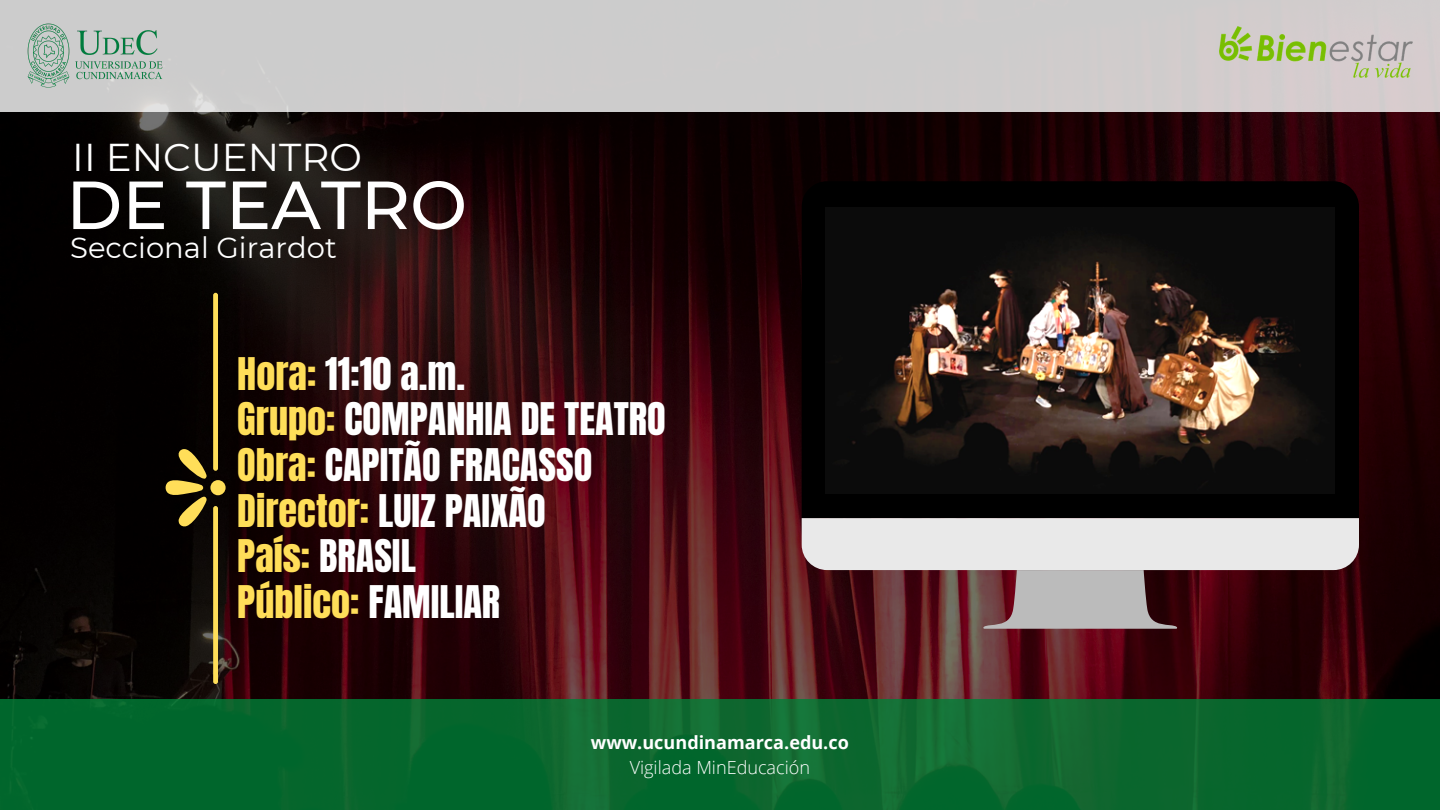
<style>
.page{position:relative;width:1440px;height:810px;background:#fff}
.page>*{position:absolute;margin:0;border:0;box-sizing:border-box;transform-origin:0 0}
.t1{font:500 67.9px "Montserrat";color:#fff}
.t2{font:38.7px "Montserrat";color:#fff}
.t3{font:38.3px/45.7px "Anton";color:#fff}
.t4{font:29.1px "Montserrat";color:#fff}
.t5{font:700 18.1px "Open Sans";color:#fff}
.t6{font:300 18.1px "Open Sans";color:#fff}
.s1{color:#ffde59}
</style>
<div class="page">
<img style="left:0;top:111px;width:1440px;height:588px">
<div style="left:0;top:0;width:1440px;height:111px;background:#cdcccc"></div>
<svg style="left:0;top:699px;width:1440px;height:111px;fill:#06662c"></svg>
<img style="left:27px;top:23px;width:136px;height:67px">
<img style="left:1219px;top:27px;width:194px;height:57px">
<div style="left:802px;top:181px;width:557px;height:337px;background:#000"></div>
<svg style="left:802px;top:518px;width:557px;height:111px"></svg>
<img style="left:825px;top:208px;width:510px;height:286px">
<div style="left:210px;top:480px;width:16px;height:15px;background:#ffde59;border-radius:50%"></div>
<svg style="left:166px;top:449px;width:41px;height:78px"></svg>
<div style="left:213px;top:506px;width:5px;height:178px;background:#ffde59;border-radius:2px"></div>
<div style="left:213px;top:293px;width:5px;height:178px;background:#ffde59;border-radius:2px"></div>
<p class="t2" style="left:72px;top:134px;width:291px">II ENCUENTRO</p>
<h1 class="t1" style="left:66px;top:163px;width:402px">DE TEATRO</h1>
<p class="t4" style="left:70px;top:230px;width:268px">Seccional Girardot</p>
<p class="t3" style="left:237px;top:351px;width:430px"><span class="s1">Hora:</span> 11:10 a.m.<br><span class="s1">Grupo:</span> COMPANHIA DE TEATRO<br><span class="s1">Obra:</span> CAPITÃO FRACASSO<br><span class="s1">Director:</span> LUIZ PAIXÃO<br><span class="s1">País:</span> BRASIL<br><span class="s1">Público:</span> FAMILIAR</p>
<p class="t5" style="left:591px;top:729px;width:260px">www.ucundinamarca.edu.co</p>
<p class="t6" style="left:630px;top:755px;width:182px">Vigilada MinEducación</p>
</div>
